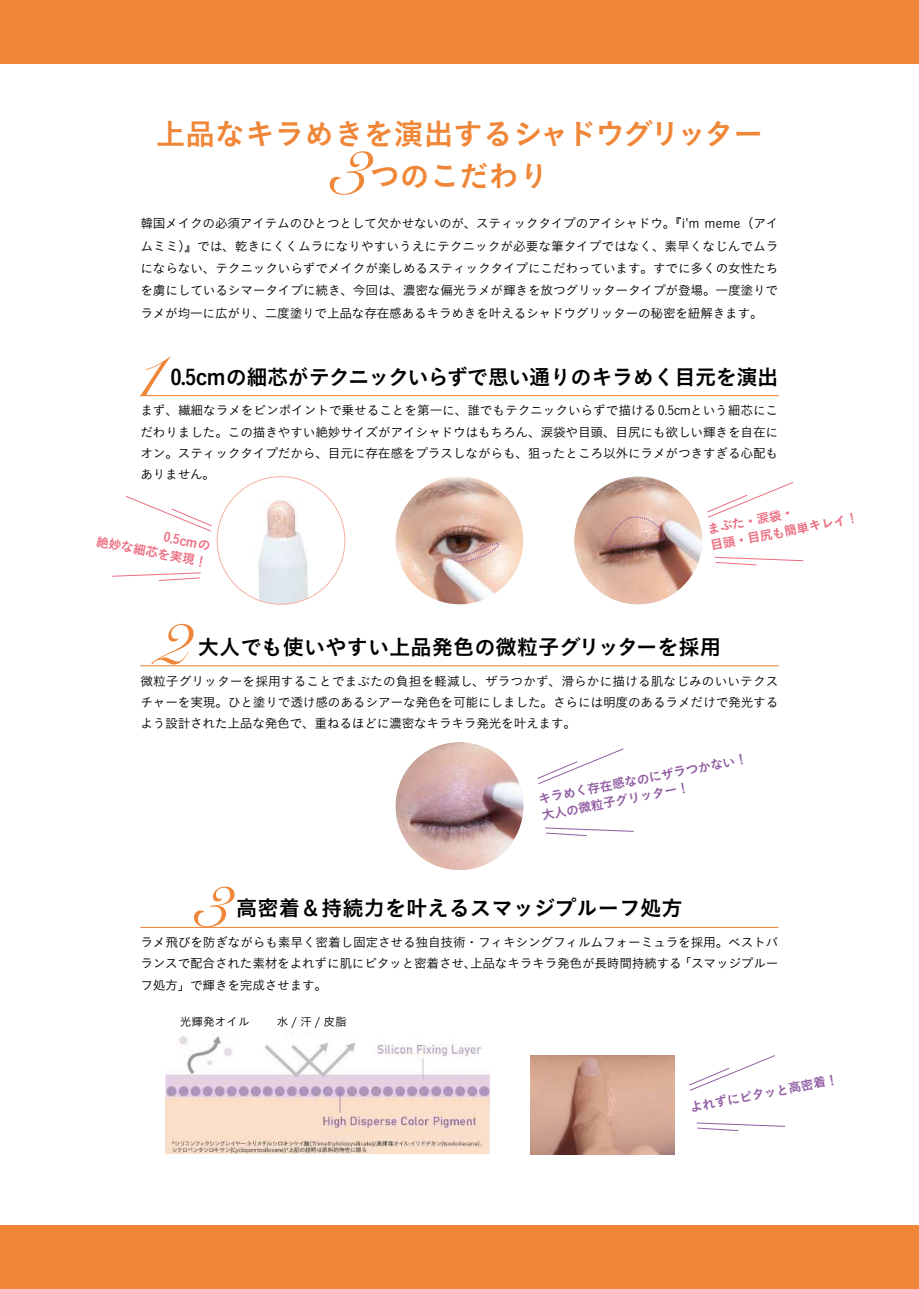
<style>
.page{position:relative;width:919px;height:1289px;background:#fff}
.page>*{position:absolute;margin:0;border:0;box-sizing:border-box;transform-origin:0 0}
.t1{font:79.65px "Snell Roundhand";color:#f08637}
.t2{font:74.4px "Snell Roundhand";color:#f08637}
.t3{font:29.7px/41.4px "Koburina Go Std W6";color:#f08637;text-align:center}
.t4{font:21.3px "Koburina Go Std W6";color:#000}
.t5{font:21.3px "Koburina Go Std W6";letter-spacing:-.025em;color:#000}
.t6{font:12.75px/21.3px "Koburina Go Std W3";letter-spacing:-.025em;color:#000;text-align:justify}
.t7{font:12.75px/17px "Koburina Go Std W6";color:#915da3}
.t8{font:12.75px/17px "Koburina Go Std W6";color:#ec6d81}
.t9{font:11.7px "Koburina Go Std W3";color:#000}
</style>
<div class="page">
<div style="left:0;top:0;width:918px;height:64px;background:#f08637"></div>
<div style="left:0;top:1225px;width:918px;height:63px;background:#f08637"></div>
<img style="left:574px;top:476px;width:128px;height:128px;border-radius:64px">
<img style="left:395px;top:742px;width:128px;height:128px;border-radius:64px">
<img style="left:395px;top:476px;width:128px;height:128px;border-radius:64px">
<img style="left:217px;top:476px;width:128px;height:128px;border-radius:64px">
<hr style="left:140px;top:395px;width:638px;height:1px;background:#f08637">
<hr style="left:140px;top:665px;width:638px;height:1px;background:#f08637">
<hr style="left:140px;top:926px;width:638px;height:1px;background:#f08637">
<img style="left:166px;top:1033px;width:324px;height:120px">
<img style="left:530px;top:1055px;width:145px;height:99px">
<svg style="left:714px;top:556px;width:89px;height:9px"></svg>
<svg style="left:112px;top:572px;width:89px;height:9px"></svg>
<svg style="left:707px;top:482px;width:86px;height:36px"></svg>
<svg style="left:125px;top:496px;width:87px;height:36px"></svg>
<svg style="left:545px;top:827px;width:89px;height:9px"></svg>
<svg style="left:696px;top:1122px;width:89px;height:9px"></svg>
<svg style="left:537px;top:748px;width:87px;height:36px"></svg>
<svg style="left:689px;top:1055px;width:86px;height:36px"></svg>
<svg style="left:452px;top:543px;width:47px;height:20px"></svg>
<svg style="left:605px;top:516px;width:59px;height:30px;background:#ca9d92"></svg>
<h3 class="t3" style="left:156px;top:114px;width:609px">上品なキラめきを演出するシャドウグリッターつのこだわり</h3>
<h1 class="t1" style="left:325px;top:105px;width:41px">3</h1>
<p class="t6" style="left:140px;top:212px;width:639px;line-height:22.4px">韓国メイクの必須アイテムのひとつとして欠かせないのが、スティックタイプのアイシャドウ。『 m' i meme（アイムミミ）』では、乾きにくくムラになりやすいうえにテクニックが必要な筆タイプではなく、素早くなじんでムラにならない、テクニックいらずでメイクが楽しめるスティックタイプにこだわっています。すでに多くの女性たちを虜にしているシマータイプに続き、今回は、濃密な偏光ラメが輝きを放つグリッタータイプが登場。一度塗りでラメが均一に広がり、二度塗りで上品な存在感あるキラめきを叶えるシャドウグリッターの秘密を紐解きます。</p>
<h2 class="t2" style="left:132px;top:312px;width:29px">1</h2>
<h3 class="t5" style="left:171px;top:360px;width:609px">0.5cmの細芯がテクニックいらずで思い通りのキラめく目元を演出</h3>
<p class="t6" style="left:140px;top:400px;width:639px">まず、繊細なラメをピンポイントで乗せることを第一に、誰でもテクニックいらずで描ける 0.5cmという細芯にこだわりました。この描きやすい絶妙サイズがアイシャドウはもちろん、涙袋や目頭、目尻にも欲しい輝きを自在にオン。スティックタイプだから、目元に存在感をプラスしながらも、狙ったところ以外にラメがつきすぎる心配もありません。</p>
<p class="t8" style="left:165px;top:528px;width:49px;rotate:11deg">0.5cmの</p>
<p class="t8" style="left:98px;top:533px;width:114px;rotate:11deg">絶妙な細芯を実現!</p>
<p class="t8" style="left:706px;top:521px;width:152px;rotate:-11deg">まぶた・涙袋・<br>目頭・目尻も簡単キレイ!</p>
<h2 class="t2" style="left:151px;top:580px;width:39px">2</h2>
<h3 class="t4" style="left:198px;top:630px;width:524px">大人でも使いやすい上品発色の微粒子グリッターを採用</h3>
<p class="t6" style="left:140px;top:670px;width:639px">微粒子グリッターを採用することでまぶたの負担を軽減し、ザラつかず、滑らかに描ける肌なじみのいいテクスチャーを実現。ひと塗りで透け感のあるシアーな発色を可能にしました。さらには明度のあるラメだけで発光するよう設計された上品な発色で、重ねるほどに濃密なキラキラ発光を叶えます。</p>
<p class="t7" style="left:537px;top:790px;width:214px;rotate:-11deg">キラめく存在感なのにザラつかない!大人の微粒子グリッター!</p>
<h2 class="t2" style="left:190px;top:843px;width:39px">3</h2>
<h3 class="t4" style="left:236px;top:891px;width:448px">高密着＆持続力を叶えるスマッジプルーフ処方</h3>
<p class="t6" style="left:140px;top:931px;width:639px;text-align:right">ラメ飛びを防ぎながらも素早く密着し固定させる独自技術・フィキシングフィルムフォーミュラを採用。ベストバ「スマッジプルー</p>
<p class="t6" style="left:140px;top:952px;width:338px">ランスで配合された素材をよれずに肌にピタッと密着させ、フ処方」で輝きを完成させます。</p>
<p class="t6" style="left:470px;top:952px;width:213px">上品なキラキラ発色が長時間持続する</p>
<p class="t9" style="left:180px;top:1012px;width:72px">光輝発オイル</p>
<p class="t9" style="left:277px;top:1012px;width:72px">水 / 汗 / 皮脂</p>
<p class="t7" style="left:688px;top:1099px;width:152px;rotate:-11deg">よれずにピタッと高密着!</p>
</div>
